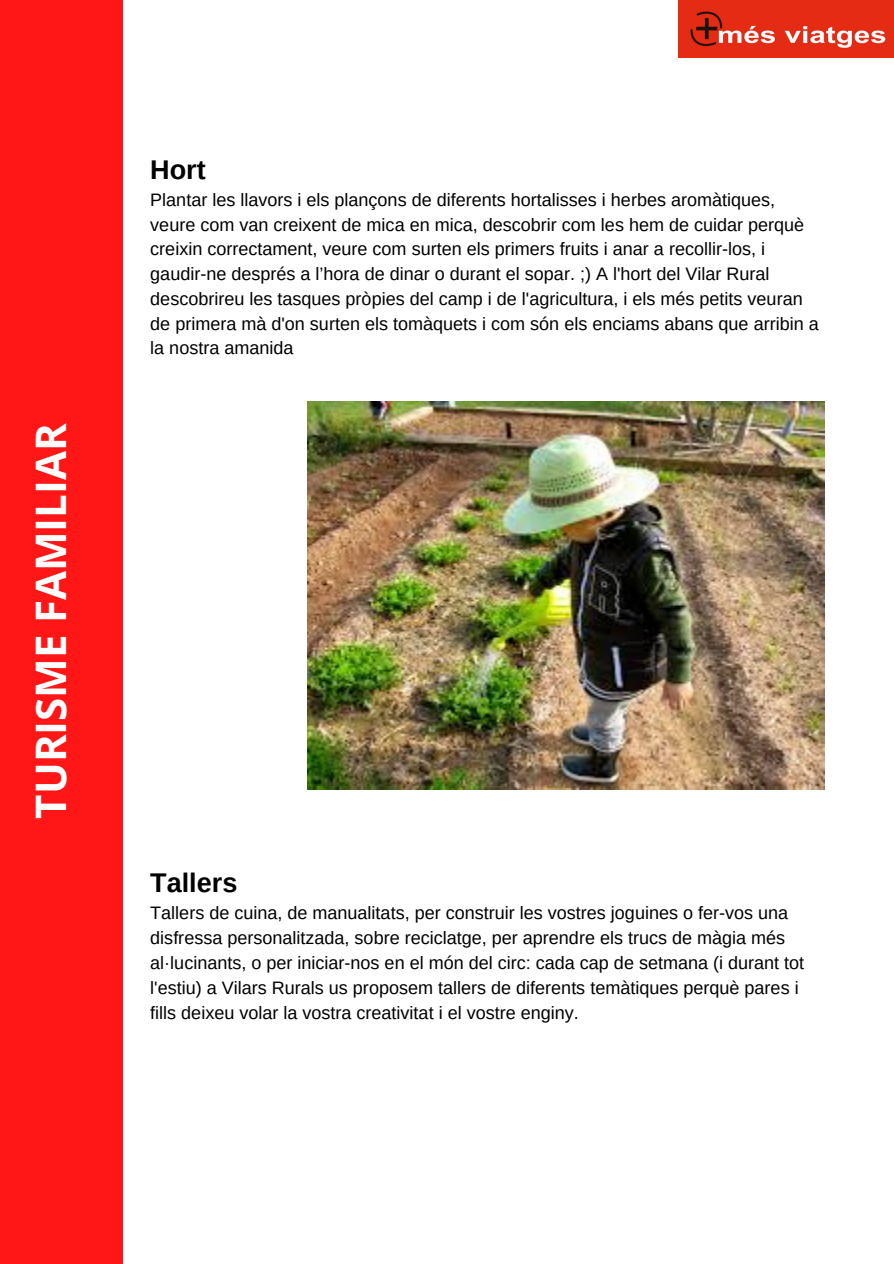
<style>
.page{position:relative;width:894px;height:1264px;background:#fff}
.page>*{position:absolute;margin:0;border:0;box-sizing:border-box;transform-origin:0 0}
.t1{font:700 42px "Open Sans";color:#fff}
.t2{font:700 27px "Arimo";color:#000}
.t3{font:18px/24.8px "Arimo";color:#000}
</style>
<div class="page">
<div style="left:0;top:0;width:122px;height:1263px;background:#ff1616"></div>
<img style="left:678px;top:0;width:215px;height:57px">
<img style="left:307px;top:402px;width:517px;height:387px">
<h1 class="t1" style="left:21px;top:818px;width:397px;rotate:-90deg">TURISME FAMILIAR</h1>
<h2 class="t2" style="left:150px;top:154px;width:57px">Hort</h2>
<p class="t3" style="left:150px;top:187px;width:669px">Plantar les llavors i els plançons de diferents hortalisses i herbes aromàtiques, veure com van creixent de mica en mica, descobrir com les hem de cuidar perquè creixin correctament, veure com surten els primers fruits i anar a recollir-los, i gaudir-ne després a l’hora de dinar o durant el sopar. ;) A l'hort del Vilar Rural descobrireu les tasques pròpies del camp i de l'agricultura, i els més petits veuran de primera mà d'on surten els tomàquets i com són els enciams abans que arribin a la nostra amanida</p>
<h2 class="t2" style="left:150px;top:867px;width:89px">Tallers</h2>
<p class="t3" style="left:150px;top:900px;width:655px">Tallers de cuina, de manualitats, per construir les vostres joguines o fer-vos una disfressa personalitzada, sobre reciclatge, per aprendre els trucs de màgia més al·lucinants, o per iniciar-nos en el món del circ: cada cap de setmana (i durant tot l'estiu) a Vilars Rurals us proposem tallers de diferents temàtiques perquè pares i fills deixeu volar la vostra creativitat i el vostre enginy.</p>
</div>
